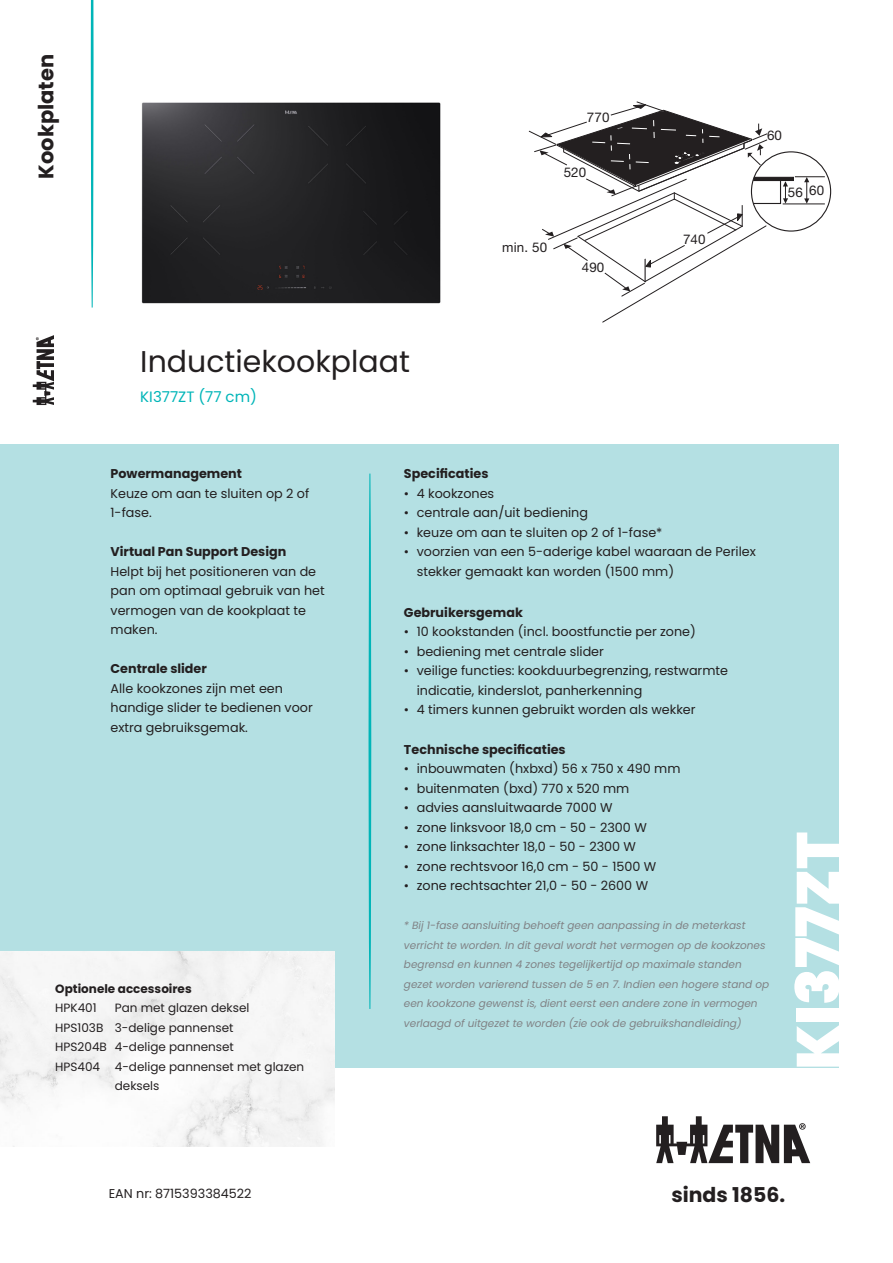
<style>
.page{position:relative;width:893px;height:1263px;background:#fff}
.page>*{position:absolute;margin:0;border:0;box-sizing:border-box;transform-origin:0 0}
.Typenummer_wit{font:900 60px "Poppins";color:#fff}
.Commerciële_naam{font:30px "Poppins";color:#231f20}
.t1{font:700 21px "Poppins";color:#231f20}
.t2{font:700 20.4px "Poppins";color:#231f20}
.Typenummer___afmeting{font:15px "Poppins";color:#00b5b8}
.t3{font:13.35px "Helvetica Neue LT Std";letter-spacing:.01em;color:#231f20}
.USP{font:12.75px/19.5px "Poppins";color:#231f20}
.producttekst_tussenkop{font:700 12.75px "Poppins";color:#231f20}
.ETNA_Producttekst_tussenkop{font:700 12.75px "Poppins";color:#231f20}
.ETNA_Producttekst_tussenkop-2{font:12.75px/19.5px "Poppins";color:#231f20}
.Producttekst_tussenkop{font:700 12.75px "Poppins";color:#231f20}
.ETNA_Producttekst_bullet{font:12.75px "Poppins";color:#231f20}
.Optionele_accessoires{font:12px/19.5px "Poppins";color:#231f20}
.ETNA_producttekst_tussenkop{font:700 12px "Poppins";color:#231f20}
.Producttekst_bullet_disclaimer{font:italic 10.5px/19.5px "Poppins";color:#808285}
</style>
<div class="page">
<div style="left:0;top:444px;width:839px;height:623px;background:#b4e0e3"></div>
<svg style="left:91px;top:0;width:3px;height:308px"></svg>
<svg style="left:33px;top:335px;width:21px;height:70px"></svg>
<svg style="left:369px;top:474px;width:2px;height:535px"></svg>
<svg style="left:656px;top:1116px;width:154px;height:47px"></svg>
<div style="left:0;top:951px;width:334px;height:195px;background:#f5f5f5"></div>
<hr style="left:783px;top:204px;width:42px;height:1px;background:#231f20">
<hr style="left:795px;top:176px;width:30px;height:1px;background:#231f20">
<svg style="left:804px;top:177px;width:5px;height:27px"></svg>
<svg style="left:529px;top:101px;width:265px;height:222px"></svg>
<img style="left:141px;top:102px;width:300px;height:202px">
<h3 class="t1" style="left:34px;top:179px;width:126px;rotate:-90deg">Kookplaten</h3>
<p class="Commerciële_naam" style="left:140px;top:344px;width:271px">Inductiekookplaat</p>
<p class="Typenummer___afmeting" style="left:140px;top:388px;width:118px">KI377ZT (77 cm)</p>
<p class="t3" style="left:587px;top:110px;width:24px">770</p>
<p class="t3" style="left:564px;top:164px;width:24px">520</p>
<p class="t3" style="left:502px;top:239px;width:46px">min. 50</p>
<p class="t3" style="left:582px;top:259px;width:24px">490</p>
<p class="t3" style="left:683px;top:231px;width:24px">740</p>
<p class="t3" style="left:767px;top:128px;width:17px">60</p>
<p class="t3" style="left:788px;top:183px;width:38px">56 60</p>
<p class="Producttekst_tussenkop" style="left:111px;top:466px;width:133px">Powermanagement</p>
<p class="ETNA_Producttekst_tussenkop-2" style="left:111px;top:484px;width:200px">Keuze om aan te sluiten op 2 of<br>1-fase.</p>
<p class="ETNA_Producttekst_tussenkop" style="left:111px;top:544px;width:177px">Virtual Pan Support Design</p>
<p class="USP" style="left:111px;top:562px;width:216px">Helpt bij het positioneren van de pan om optimaal gebruik van het vermogen van de kookplaat te maken.</p>
<p class="ETNA_Producttekst_tussenkop" style="left:111px;top:661px;width:98px">Centrale slider</p>
<p class="USP" style="left:111px;top:679px;width:204px">Alle kookzones zijn met een handige slider te bedienen voor extra gebruiksgemak.</p>
<p class="ETNA_producttekst_tussenkop" style="left:55px;top:981px;width:138px">Optionele accessoires</p>
<p class="Optionele_accessoires" style="left:55px;top:998px;width:43px">HPK401</p>
<p class="Optionele_accessoires" style="left:115px;top:998px;width:136px">Pan met glazen deksel</p>
<p class="Optionele_accessoires" style="left:55px;top:1018px;width:180px">HPS103B 3-delige pannenset</p>
<p class="Optionele_accessoires" style="left:55px;top:1037px;width:180px">HPS204B 4-delige pannenset</p>
<p class="Optionele_accessoires" style="left:115px;top:1057px;width:191px;text-indent:-60px">HPS404 4-delige pannenset met glazen deksels</p>
<p class="ETNA_Producttekst_bullet" style="left:109px;top:1186px;width:144px">EAN nr: 8715393384522</p>
<p class="Producttekst_tussenkop" style="left:404px;top:466px;width:86px">Specificaties</p>
<p class="USP" style="left:404px;top:484px;width:92px">• 4 kookzones</p>
<p class="USP" style="left:404px;top:503px;width:186px">• centrale aan/uit bediening</p>
<p class="USP" style="left:404px;top:523px;width:260px">• keuze om aan te sluiten op 2 of 1-fase*</p>
<p class="USP" style="left:417px;top:542px;width:341px;text-indent:-13px">• voorzien van een 5-aderige kabel waaraan de Perilex stekker gemaakt kan worden (1500 mm)</p>
<p class="producttekst_tussenkop" style="left:404px;top:605px;width:120px">Gebruikersgemak</p>
<p class="USP" style="left:404px;top:622px;width:293px">• 10 kookstanden (incl. boostfunctie per zone)</p>
<p class="USP" style="left:404px;top:642px;width:201px">• bediening met centrale slider</p>
<p class="USP" style="left:417px;top:661px;width:313px;text-indent:-13px">• veilige functies: kookduurbegrenzing, restwarmte indicatie, kinderslot, panherkenning</p>
<p class="USP" style="left:404px;top:700px;width:293px">• 4 timers kunnen gebruikt worden als wekker</p>
<p class="producttekst_tussenkop" style="left:404px;top:742px;width:163px">Technische specificaties</p>
<p class="USP" style="left:404px;top:759px;width:278px">• inbouwmaten (hxbxd) 56 x 750 x 490 mm</p>
<p class="USP" style="left:404px;top:778px;width:227px">• buitenmaten (bxd) 770 x 520 mm</p>
<p class="USP" style="left:404px;top:798px;width:210px">• advies aansluitwaarde 7000 W</p>
<p class="USP" style="left:404px;top:817px;width:244px">• zone linksvoor 18,0 cm - 50 - 2300 W</p>
<p class="USP" style="left:404px;top:837px;width:234px">• zone linksachter 18,0 - 50 - 2300 W</p>
<p class="USP" style="left:404px;top:856px;width:254px">• zone rechtsvoor 16,0 cm - 50 - 1500 W</p>
<p class="USP" style="left:404px;top:876px;width:246px">• zone rechtsachter 21,0 - 50 - 2600 W</p>
<p class="Producttekst_bullet_disclaimer" style="left:404px;top:916px;width:367px">* Bij 1-fase aansluiting behoeft geen aanpassing in de meterkast verricht te worden. In dit geval wordt het vermogen op de kookzones begrensd en kunnen 4 zones tegelijkertijd op maximale standen gezet worden varierend tussen de 5 en 7. Indien een hogere stand op een kookzone gewenst is, dient eerst een andere zone in vermogen verlaagd of uitgezet te worden (zie ook de gebruikshandleiding)</p>
<p class="Typenummer_wit" style="left:783px;top:1070px;width:239px;rotate:-90deg">KI377ZT</p>
<h3 class="t2" style="left:671px;top:1183px;width:115px">sinds 1856.</h3>
</div>
